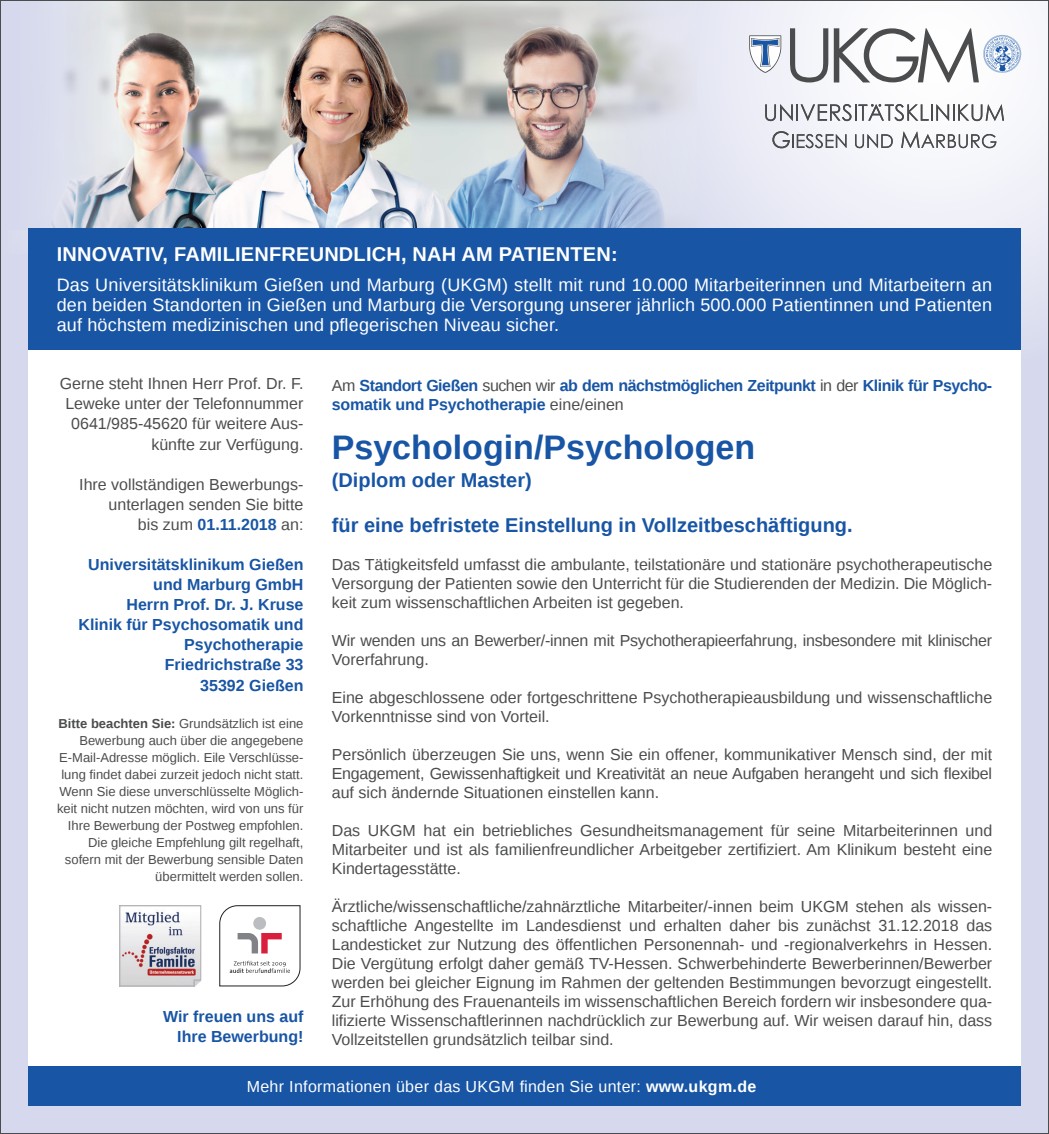
<style>
.page{position:relative;width:1049px;height:1134px;background:#d6d9ed}
.page>*{position:absolute;margin:0;border:0;box-sizing:border-box;transform-origin:0 0}
.t1{font:700 34px "Liberation Sans";color:#1855a5}
.t2{font:700 20px "Liberation Sans";color:#1855a5}
.t3{font:700 20px "Liberation Sans";letter-spacing:.01em;color:#fff}
.t4{font:18px/20px "Liberation Sans";letter-spacing:.01em;color:#fff;text-align:justify}
.t5{font:16px/19px "Liberation Sans";color:#4b4c4d;text-align:justify}
.t6{font:700 16px/20px "Liberation Sans";color:#1855a5;text-align:right}
.t7{font:700 16px/19px "Liberation Sans";letter-spacing:-.03em;color:#1855a5}
.t8{font:16px "Liberation Sans";letter-spacing:.02em;color:#fff}
.t9{font:13px/17px "Liberation Sans";color:#4b4c4d;text-align:right}
.s1{font-weight:700;color:#1855a5}
.s2{font-weight:700}
.s3{font-weight:400;color:#4b4c4d}
</style>
<div class="page">
<img style="left:100px;top:2px;width:498px;height:226px">
<div style="left:28px;top:323px;width:992px;height:758px;background:#fff"></div>
<div style="left:28px;top:1066px;width:992px;height:40px;background:#1855a5"></div>
<svg style="left:598px;top:2px;width:17px;height:226px"></svg>
<svg style="left:615px;top:2px;width:432px;height:374px"></svg>
<div style="left:28px;top:228px;width:992px;height:122px;background:#1855a5"></div>
<svg style="left:765px;top:104px;width:239px;height:17px;background:#c0c0c3"></svg>
<svg style="left:772px;top:131px;width:74px;height:17px"></svg>
<svg style="left:855px;top:134px;width:38px;height:14px"></svg>
<svg style="left:901px;top:132px;width:95px;height:16px;background:#c2c2c5"></svg>
<svg style="left:749px;top:35px;width:32px;height:38px"></svg>
<svg style="left:834px;top:28px;width:187px;height:54px;background:#c8cbcf"></svg>
<svg style="left:790px;top:28px;width:38px;height:54px;background:#c0c1c5"></svg>
<svg style="left:219px;top:905px;width:82px;height:82px"></svg>
<svg style="left:119px;top:905px;width:83px;height:82px"></svg>
<p class="t3" style="left:57px;top:240px;width:562px">INNOVATIV, FAMILIENFREUNDLICH, NAH AM PATIENTEN:</p>
<p class="t4" style="left:57px;top:276px;width:937px">Das Universitätsklinikum Gießen und Marburg (UKGM) stellt mit rund 10.000 Mitarbeiterinnen und Mitarbeitern an den beiden Standorten in Gießen und Marburg die Versorgung unserer jährlich 500.000 Patientinnen und Patienten auf höchstem medizinischen und pflegerischen Niveau sicher.</p>
<p class="t5" style="left:60px;top:374px;width:245px;line-height:20px;text-align:right">Gerne steht Ihnen Herr Prof. Dr. F.<br>Leweke unter der Telefonnummer<br>0641/985-45620 für weitere Aus&shy;künfte zur Verfügung.</p>
<p class="t5" style="left:79px;top:475px;width:226px;line-height:20px;text-align:right">Ihre vollständigen Bewerbungs&shy;unterlagen senden Sie bitte<br>bis zum <span class="s1">01.11.2018</span> an:</p>
<p class="t6" style="left:78px;top:554px;width:226px">Universitätsklinikum Gießen und Marburg GmbH<br>Herrn Prof. Dr. J. Kruse<br>Klinik für Psychosomatik und<br>Psychotherapie<br>Friedrichstraße 33<br>35392 Gießen</p>
<p class="t9" style="left:57px;top:715px;width:248px"><span class="s2">Bitte beachten Sie:</span> Grundsätzlich ist eine Bewerbung auch über die angegebene E-Mail-Adresse möglich. Eile Verschlüsse&shy;lung findet dabei zurzeit jedoch nicht statt.<br>Wenn Sie diese unverschlüsselte Möglich&shy;keit nicht nutzen möchten, wird von uns für Ihre Bewerbung der Postweg empfohlen.<br>Die gleiche Empfehlung gilt regelhaft, sofern mit der Bewerbung sensible Daten übermittelt werden sollen.</p>
<p class="t6" style="left:163px;top:1006px;width:142px">Wir freuen uns auf<br>Ihre Bewerbung!</p>
<p class="t7" style="left:332px;top:375px;width:662px"><span class="s3">Am</span> Standort Gießen <span class="s3">suchen wir</span> ab dem nächstmöglichen Zeitpunkt <span class="s3">in der</span> Klinik für Psycho&shy;somatik und Psychotherapie <span class="s3">eine/einen</span></p>
<h1 class="t1" style="left:332px;top:423px;width:425px">Psychologin/Psychologen</h1>
<p class="t2" style="left:332px;top:466px;width:202px">(Diplom oder Master)</p>
<p class="t2" style="left:332px;top:511px;width:522px">für eine befristete Einstellung in Vollzeitbeschäftigung.</p>
<p class="t5" style="left:332px;top:555px;width:662px">Das Tätigkeitsfeld umfasst die ambulante, teilstationäre und stationäre psychotherapeutische Versorgung der Patienten sowie den Unterricht für die Studierenden der Medizin. Die Möglich&shy;keit zum wissenschaftlichen Arbeiten ist gegeben.</p>
<p class="t5" style="left:332px;top:631px;width:662px">Wir wenden uns an Bewerber/-innen mit Psychotherapieerfahrung, insbesondere mit klinischer<br>Vorerfahrung.</p>
<p class="t5" style="left:332px;top:688px;width:662px">Eine abgeschlossene oder fortgeschrittene Psychotherapieausbildung und wissenschaftliche<br>Vorkenntnisse sind von Vorteil.</p>
<p class="t5" style="left:332px;top:745px;width:662px">Persönlich überzeugen Sie uns, wenn Sie ein offener, kommunikativer Mensch sind, der mit Engagement, Gewissenhaftigkeit und Kreativität an neue Aufgaben herangeht und sich flexibel auf sich ändernde Situationen einstellen kann.</p>
<p class="t5" style="left:332px;top:821px;width:662px">Das UKGM hat ein betriebliches Gesundheitsmanagement für seine Mitarbeiterinnen und Mitarbeiter und ist als familienfreundlicher Arbeitgeber zertifiziert. Am Klinikum besteht eine Kindertagesstätte.</p>
<p class="t5" style="left:332px;top:897px;width:662px">Ärztliche/wissenschaftliche/zahnärztliche Mitarbeiter/-innen beim UKGM stehen als wissen&shy;schaftliche Angestellte im Landesdienst und erhalten daher bis zunächst 31.12.2018 das Landesticket zur Nutzung des öffentlichen Personennah- und -regionalverkehrs in Hessen.<br>Die Vergütung erfolgt daher gemäß TV-Hessen. Schwerbehinderte Bewerberinnen/Bewerber werden bei gleicher Eignung im Rahmen der geltenden Bestimmungen bevorzugt eingestellt.<br>Zur Erhöhung des Frauenanteils im wissenschaftlichen Bereich fordern wir insbesondere qua&shy;lifizierte Wissenschaftlerinnen nachdrücklich zur Bewerbung auf. Wir weisen darauf hin, dass Vollzeitstellen grundsätzlich teilbar sind.</p>
<p class="t8" style="left:247px;top:1077px;width:511px">Mehr Informationen über das UKGM finden Sie unter: <span class="s2">www.ukgm.de</span></p>
</div>
